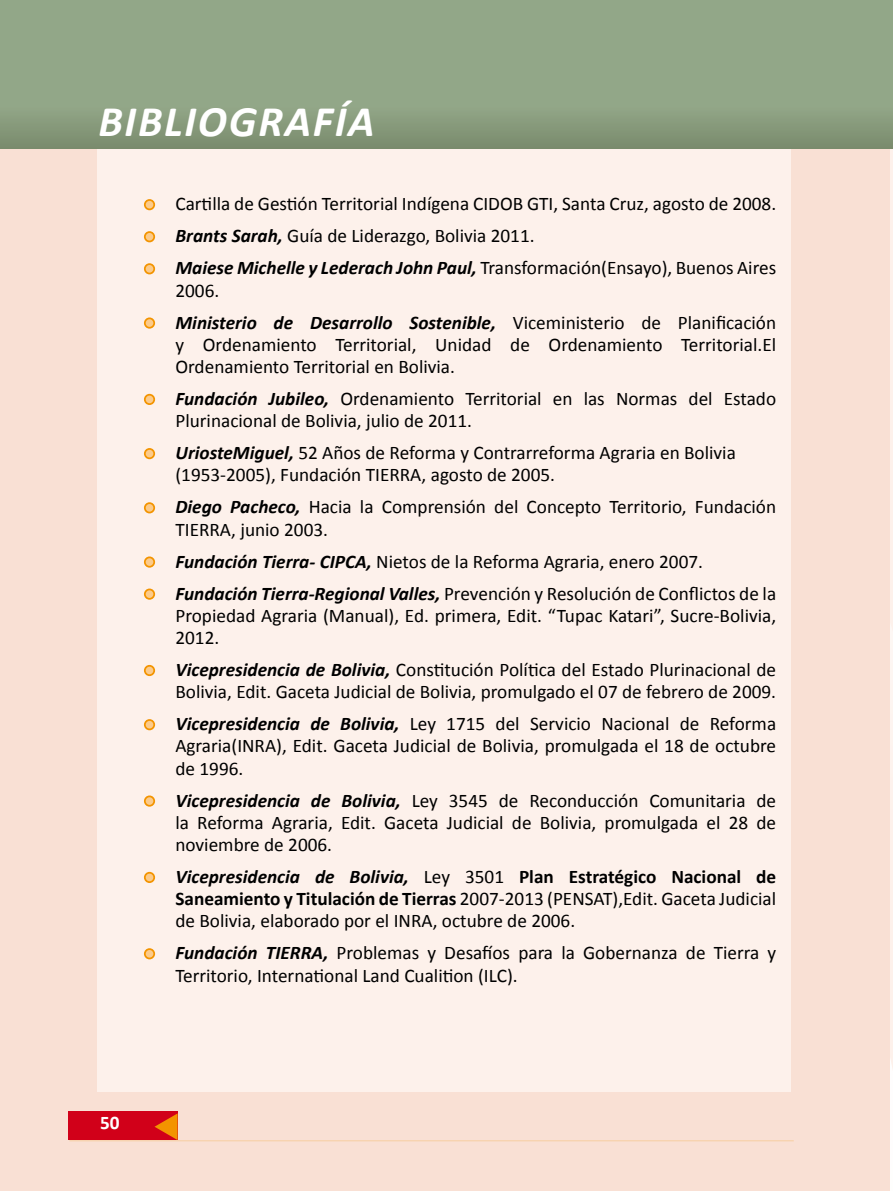
<style>
.page{position:relative;width:893px;height:1191px;background:#fff}
.page>*{position:absolute;margin:0;border:0;box-sizing:border-box;transform-origin:0 0}
.t1{font:italic 700 43.75px "Calibri";color:#fff}
.t2{font:19.25px/22.2px "Calibri";color:#000}
.t3{font:700 19.25px "Calibri";color:#fff}
.s1{font-weight:700;font-style:italic}
.s2{font-weight:700}
</style>
<div class="page">
<div style="left:0;top:149px;width:890px;height:1042px;background:#f9e0d4"></div>
<div style="left:98px;top:149px;width:693px;height:942px;background:#fdf1eb"></div>
<div style="left:145px;top:200px;width:9px;height:9px;background:#fbcb8c;border-radius:50%"></div>
<div style="left:144px;top:199px;width:11px;height:11px;border:2px solid #f39400;border-radius:50%"></div>
<div style="left:145px;top:232px;width:9px;height:9px;background:#fbcb8c;border-radius:50%"></div>
<div style="left:144px;top:231px;width:11px;height:11px;border:2px solid #f39400;border-radius:50%"></div>
<div style="left:145px;top:264px;width:9px;height:9px;background:#fbcb8c;border-radius:50%"></div>
<div style="left:144px;top:263px;width:11px;height:11px;border:2px solid #f39400;border-radius:50%"></div>
<div style="left:145px;top:318px;width:9px;height:10px;background:#fbcb8c;border-radius:50%"></div>
<div style="left:144px;top:317px;width:11px;height:12px;border:2px solid #f39400;border-radius:50%"></div>
<div style="left:145px;top:395px;width:9px;height:9px;background:#fbcb8c;border-radius:50%"></div>
<div style="left:144px;top:394px;width:11px;height:11px;border:2px solid #f39400;border-radius:50%"></div>
<div style="left:145px;top:449px;width:9px;height:9px;background:#fbcb8c;border-radius:50%"></div>
<div style="left:144px;top:448px;width:11px;height:11px;border:2px solid #f39400;border-radius:50%"></div>
<div style="left:145px;top:503px;width:9px;height:9px;background:#fbcb8c;border-radius:50%"></div>
<div style="left:144px;top:502px;width:11px;height:11px;border:2px solid #f39400;border-radius:50%"></div>
<div style="left:145px;top:557px;width:9px;height:10px;background:#fbcb8c;border-radius:50%"></div>
<div style="left:144px;top:556px;width:11px;height:11px;border:2px solid #f39400;border-radius:50%"></div>
<div style="left:145px;top:589px;width:9px;height:10px;background:#fbcb8c;border-radius:50%"></div>
<div style="left:144px;top:588px;width:11px;height:11px;border:2px solid #f39400;border-radius:50%"></div>
<div style="left:145px;top:666px;width:9px;height:9px;background:#fbcb8c;border-radius:50%"></div>
<div style="left:144px;top:665px;width:11px;height:11px;border:2px solid #f39400;border-radius:50%"></div>
<div style="left:145px;top:720px;width:9px;height:9px;background:#fbcb8c;border-radius:50%"></div>
<div style="left:144px;top:719px;width:11px;height:11px;border:2px solid #f39400;border-radius:50%"></div>
<div style="left:145px;top:796px;width:9px;height:9px;background:#fbcb8c;border-radius:50%"></div>
<div style="left:144px;top:795px;width:11px;height:11px;border:2px solid #f39400;border-radius:50%"></div>
<div style="left:145px;top:872px;width:9px;height:10px;background:#fbcb8c;border-radius:50%"></div>
<div style="left:144px;top:872px;width:11px;height:11px;border:2px solid #f39400;border-radius:50%"></div>
<div style="left:145px;top:949px;width:9px;height:9px;background:#fbcb8c;border-radius:50%"></div>
<div style="left:144px;top:948px;width:11px;height:11px;border:2px solid #f39400;border-radius:50%"></div>
<hr style="left:69px;top:1140px;width:725px;height:1px;background:#f39400">
<div style="left:68px;top:1111px;width:110px;height:29px;background:#d10019"></div>
<svg style="left:155px;top:1113px;width:23px;height:27px"></svg>
<div style="left:0;top:0;width:893px;height:149px;background:linear-gradient(to bottom,#97ad8e,#86997b)"></div>
<h1 class="t1" style="left:98px;top:94px;width:23px">biblio</h1>
<h1 class="t1" style="left:229px;top:94px;width:144px">grafÍa</h1>
<p class="t3" style="left:100px;top:1110px;width:21px">50</p>
<p class="t2" style="left:175px;top:187px;width:602px;line-height:32px">Cartilla de Gestión Territorial Indígena CIDOB GTI, Santa Cruz, agosto de 2008.<br><span class="s1">Brants Sarah,</span> Guía de Liderazgo, Bolivia 2011.<br><span class="s1">Maiese Michelle y Lederach John Paul,</span> Transformación(Ensayo), Buenos Aires</p>
<p class="t2" style="left:175px;top:273px;width:602px;line-height:32px">2006.<br><span class="s1">Ministerio de Desarrollo Sostenible,</span> Viceministerio de Planificación</p>
<p class="t2" style="left:175px;top:332px;width:602px">y Ordenamiento Territorial, Unidad de Ordenamiento Territorial.El<br>Ordenamiento Territorial en Bolivia.</p>
<p class="t2" style="left:175px;top:387px;width:602px"><span class="s1">Fundación Jubileo,</span> Ordenamiento Territorial en las Normas del Estado<br>Plurinacional de Bolivia, julio de 2011.</p>
<p class="t2" style="left:175px;top:441px;width:562px"><span class="s1">UriosteMiguel,</span> 52 Años de Reforma y Contrarreforma Agraria en Bolivia (1953-2005), Fundación TIERRA, agosto de 2005.</p>
<p class="t2" style="left:175px;top:495px;width:602px"><span class="s1">Diego Pacheco,</span> Hacia la Comprensión del Concepto Territorio, Fundación<br>TIERRA, junio 2003.</p>
<p class="t2" style="left:175px;top:544px;width:602px;line-height:32px"><span class="s1">Fundación Tierra- CIPCA,</span> Nietos de la Reforma Agraria, enero 2007.<br><span class="s1">Fundación Tierra-Regional Valles,</span> Prevención y Resolución de Conflictos de la</p>
<p class="t2" style="left:175px;top:603px;width:602px">Propiedad Agraria (Manual), Ed. primera, Edit. “Tupac Katari”, Sucre-Bolivia,<br>2012.</p>
<p class="t2" style="left:175px;top:658px;width:602px"><span class="s1">Vicepresidencia de Bolivia,</span> Constitución Política del Estado Plurinacional de<br>Bolivia, Edit. Gaceta Judicial de Bolivia, promulgado el 07 de febrero de 2009.</p>
<p class="t2" style="left:175px;top:712px;width:602px;text-align:justify"><span class="s1">Vicepresidencia de Bolivia,</span> Ley 1715 del Servicio Nacional de Reforma Agraria(INRA), Edit. Gaceta Judicial de Bolivia, promulgada el 18 de octubre de 1996.</p>
<p class="t2" style="left:175px;top:788px;width:602px;text-align:justify"><span class="s1">Vicepresidencia de Bolivia,</span> Ley 3545 de Reconducción Comunitaria de la Reforma Agraria, Edit. Gaceta Judicial de Bolivia, promulgada el 28 de noviembre de 2006.</p>
<p class="t2" style="left:175px;top:864px;width:602px;text-align:justify"><span class="s1">Vicepresidencia de Bolivia,</span> Ley 3501 <span class="s2">Plan Estratégico Nacional de Saneamiento y Titulación de Tierras</span> 2007-2013 (PENSAT),Edit. Gaceta Judicial de Bolivia, elaborado por el INRA, octubre de 2006.</p>
<p class="t2" style="left:175px;top:941px;width:602px"><span class="s1">Fundación TIERRA,</span> Problemas y Desafíos para la Gobernanza de Tierra y<br>Territorio, International Land Cualition (ILC).</p>
</div>
